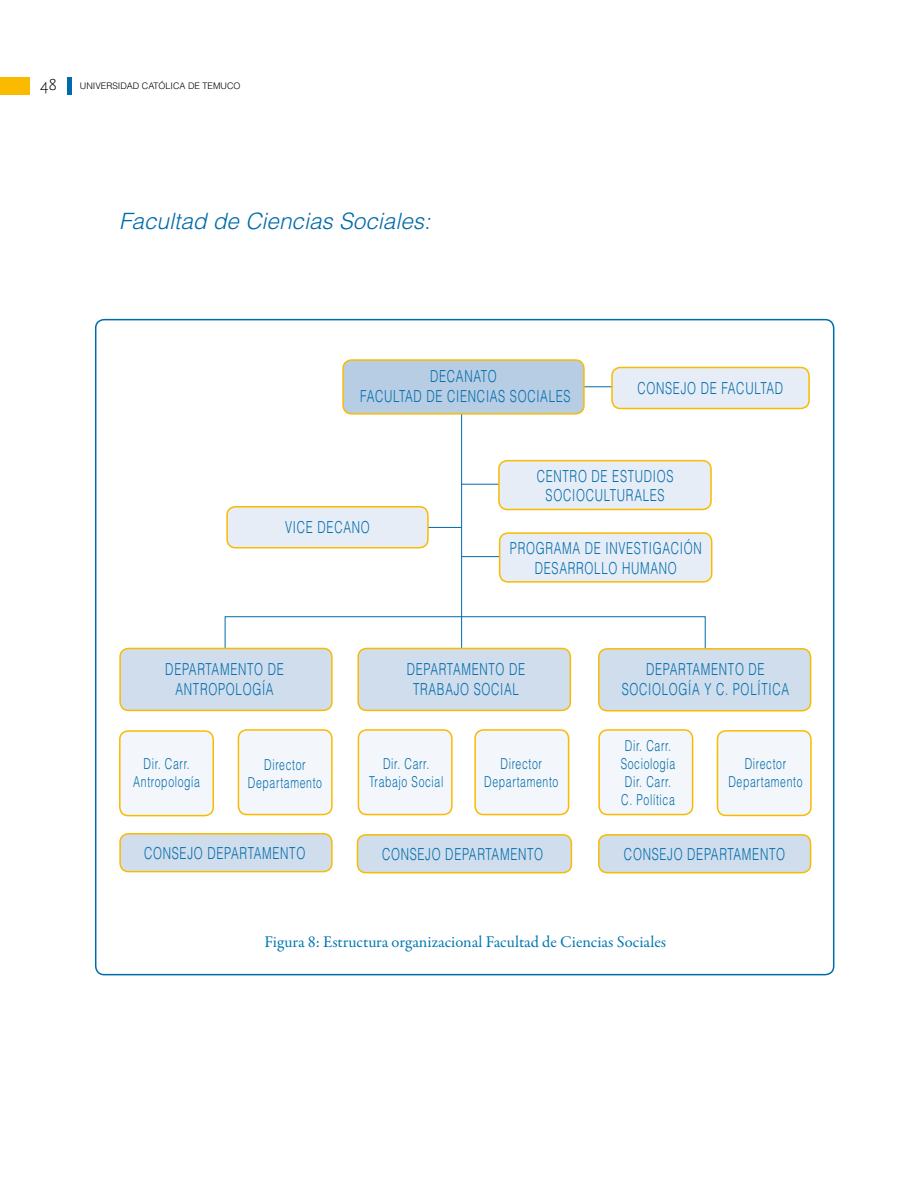
<style>
.page{position:relative;width:918px;height:1188px;background:#fff}
.page>*{position:absolute;margin:0;border:0;box-sizing:border-box;transform-origin:0 0}
.t1{font:italic 300 22.5px "Helvetica LT Std";letter-spacing:-.05em;color:#006bab}
.t2{font:300 16.5px/19.8px "Helvetica LT Std";letter-spacing:.06em;color:#006bab;text-align:center;scale:.7 1}
.t3{font:16.5px "Garamond Premr Pro";color:#0077b2}
.t4{font:300 16.5px "Scala Sans Pro";color:#000}
.t5{font:300 15px/18px "Helvetica LT Std";letter-spacing:.06em;color:#006bab;text-align:center;scale:.7 1}
.t6{font:300 9px "Helvetica LT Std";color:#000}
</style>
<div class="page">
<hr style="left:67px;top:77px;width:4px;height:17px;background:#006bab">
<div style="left:0;top:77px;width:30px;height:17px;background:#faba00"></div>
<div style="left:717px;top:731px;width:94px;height:84px;background:#f3f6fa;border-radius:9px"></div>
<div style="left:717px;top:730px;width:95px;height:86px;border:2px solid #faba00;border-radius:9px"></div>
<div style="left:599px;top:730px;width:94px;height:85px;background:#f3f6fa;border-radius:9px"></div>
<div style="left:598px;top:729px;width:95px;height:86px;border:2px solid #faba00;border-radius:9px"></div>
<div style="left:475px;top:730px;width:94px;height:85px;background:#f3f6fa;border-radius:9px"></div>
<div style="left:474px;top:729px;width:95px;height:86px;border:2px solid #faba00;border-radius:9px"></div>
<div style="left:358px;top:730px;width:94px;height:85px;background:#f3f6fa;border-radius:9px"></div>
<div style="left:358px;top:729px;width:95px;height:86px;border:2px solid #faba00;border-radius:9px"></div>
<div style="left:238px;top:730px;width:94px;height:85px;background:#f3f6fa;border-radius:9px"></div>
<div style="left:238px;top:729px;width:95px;height:86px;border:2px solid #faba00;border-radius:9px"></div>
<div style="left:120px;top:731px;width:93px;height:85px;background:#f3f6fa;border-radius:9px"></div>
<div style="left:119px;top:730px;width:95px;height:86px;border:2px solid #faba00;border-radius:9px"></div>
<hr style="left:424px;top:527px;width:37px;height:1px;background:#006bab">
<hr style="left:523px;top:387px;width:89px;height:1px;background:#006bab">
<div style="left:612px;top:367px;width:197px;height:42px;background:#e7edf6;border-radius:9px"></div>
<div style="left:611px;top:367px;width:199px;height:42px;border:2px solid #faba00;border-radius:9px"></div>
<hr style="left:461px;top:406px;width:1px;height:248px;background:#006bab">
<hr style="left:462px;top:484px;width:37px;height:1px;background:#006bab">
<svg style="left:225px;top:616px;width:481px;height:49px"></svg>
<div style="left:343px;top:360px;width:241px;height:54px;background:#b6cde4;border-radius:9px"></div>
<div style="left:342px;top:359px;width:243px;height:56px;border:2px solid #faba00;border-radius:9px"></div>
<div style="left:227px;top:507px;width:201px;height:41px;background:#e7edf6;border-radius:9px"></div>
<div style="left:226px;top:506px;width:203px;height:43px;border:2px solid #faba00;border-radius:9px"></div>
<div style="left:120px;top:648px;width:212px;height:62px;background:#cfdded;border-radius:9px"></div>
<div style="left:119px;top:648px;width:214px;height:63px;border:2px solid #faba00;border-radius:9px"></div>
<div style="left:358px;top:648px;width:212px;height:62px;background:#cfdded;border-radius:9px"></div>
<div style="left:357px;top:648px;width:214px;height:63px;border:2px solid #faba00;border-radius:9px"></div>
<div style="left:120px;top:834px;width:212px;height:38px;background:#cfdded;border-radius:9px"></div>
<div style="left:119px;top:833px;width:214px;height:39px;border:2px solid #faba00;border-radius:9px"></div>
<div style="left:499px;top:461px;width:212px;height:48px;background:#e7edf6;border-radius:9px"></div>
<div style="left:498px;top:460px;width:214px;height:50px;border:2px solid #faba00;border-radius:9px"></div>
<div style="left:599px;top:649px;width:212px;height:62px;background:#cfdded;border-radius:9px"></div>
<div style="left:598px;top:648px;width:213px;height:63px;border:2px solid #faba00;border-radius:9px"></div>
<div style="left:357px;top:835px;width:214px;height:38px;background:#cfdded;border-radius:9px"></div>
<div style="left:357px;top:834px;width:215px;height:39px;border:2px solid #faba00;border-radius:9px"></div>
<div style="left:599px;top:835px;width:212px;height:38px;background:#cfdded;border-radius:9px"></div>
<div style="left:598px;top:834px;width:213px;height:39px;border:2px solid #faba00;border-radius:9px"></div>
<hr style="left:461px;top:556px;width:38px;height:1px;background:#006bab">
<div style="left:500px;top:533px;width:212px;height:49px;background:#e7edf6;border-radius:9px"></div>
<div style="left:499px;top:532px;width:213px;height:51px;border:2px solid #faba00;border-radius:9px"></div>
<p class="t4" style="left:40px;top:75px;width:18px">48</p>
<p class="t6" style="left:80px;top:80px;width:162px">UNIVERSIDAD CATÓLICA DE TEMUCO</p>
<h1 class="t1" style="left:119px;top:207px;width:313px">Facultad de Ciencias Sociales:</h1>
<p class="t2" style="left:430px;top:366px;width:26px">Decan</p>
<p class="t2" style="left:473px;top:366px;width:35px">ATO</p>
<p class="t2" style="left:360px;top:386px;width:12px">facultad</p>
<p class="t2" style="left:427px;top:386px;width:207px">de CIENCIAS SOCIALES</p>
<p class="t2" style="left:637px;top:378px;width:26px">Conse</p>
<p class="t2" style="left:681px;top:378px;width:80px">jo de Facultad</p>
<p class="t2" style="left:285px;top:517px;width:72px">Vice Decano</p>
<p class="t2" style="left:537px;top:466px;width:197px">CENTRO DE ESTUDIOS<br>SOCIOCULTURALES</p>
<p class="t2" style="left:535px;top:538px;width:204px;text-align:left;text-indent:118px">gación<br>DESARROLLO HUMANO</p>
<p class="t2" style="left:510px;top:538px;width:64px">Programa</p>
<p class="t2" style="left:585px;top:538px;width:46px">de Investi</p>
<p class="t2" style="left:165px;top:659px;width:171px">DEPARTAMENTO DE<br>ANTROPOLOGÍA</p>
<p class="t2" style="left:407px;top:659px;width:171px">DEPARTAMENTO DE<br>TRABAJO SOCIAL</p>
<p class="t2" style="left:622px;top:659px;width:241px">DEPARTAMENTO DE<br>SOCIOLOGÍA Y C. POLÍTICA</p>
<p class="t5" style="left:133px;top:755px;width:97px">Dir. Carr.<br>Antropología</p>
<p class="t5" style="left:248px;top:756px;width:108px">Director<br>Departamento</p>
<p class="t5" style="left:369px;top:754px;width:108px">Dir. Carr.<br>Trabajo Social</p>
<p class="t5" style="left:484px;top:754px;width:108px">Director<br>Departamento</p>
<p class="t5" style="left:621px;top:737px;width:80px;text-align:left">Dir. Carr.<br>Sociología<br>Dir. Carr.<br>C. Política</p>
<p class="t5" style="left:728px;top:754px;width:108px">Director<br>Departamento</p>
<p class="t2" style="left:144px;top:843px;width:26px">Conse</p>
<p class="t2" style="left:187px;top:843px;width:170px">jo DEPARTAMENTO</p>
<p class="t2" style="left:382px;top:844px;width:26px">Conse</p>
<p class="t2" style="left:425px;top:844px;width:170px">jo DEPARTAMENTO</p>
<p class="t2" style="left:624px;top:844px;width:26px">Conse</p>
<p class="t2" style="left:667px;top:844px;width:170px">jo DEPARTAMENTO</p>
<p class="t3" style="left:265px;top:932px;width:403px">Figura 8: Estructura organizacional Facultad de Ciencias Sociales</p>
</div>
